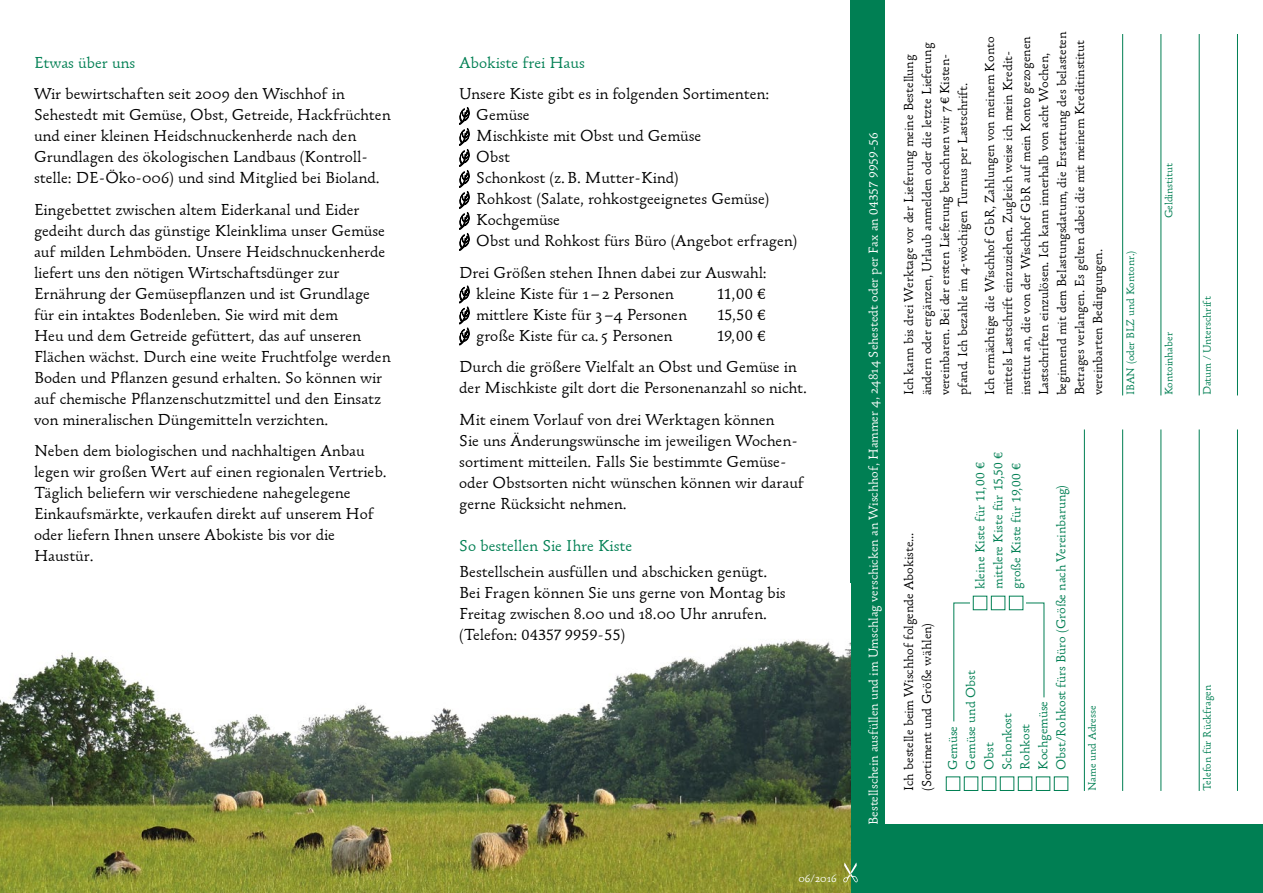
<style>
.page{position:relative;width:1263px;height:893px;background:#fff}
.page>*{position:absolute;margin:0;border:0;box-sizing:border-box;transform-origin:0 0}
.t1{font:16.5px/21px "Parango";color:#000}
.t2{font:16.5px "Parango";color:#007f53}
.t3{font:16.5px "Parango TF";color:#000}
.t4{font:13.5px/18px "Parango";color:#000}
.t5{font:13.5px/18px "Parango";color:#007f53}
.t6{font:13.5px "Parango";color:#fff}
.t7{font:11.25px "Parango";color:#007f53}
.t8{font:11.25px "Parango";color:#fff}
.s1{font-family:"Parango"}
.s2{font-family:"Parango TF"}
</style>
<div class="page">
<hr style="left:1122px;top:429px;width:1px;height:362px;background:#007f53">
<hr style="left:1084px;top:429px;width:1px;height:362px;background:#007f53">
<hr style="left:1160px;top:429px;width:1px;height:362px;background:#007f53">
<hr style="left:1199px;top:429px;width:1px;height:362px;background:#007f53">
<hr style="left:1237px;top:429px;width:1px;height:362px;background:#007f53">
<hr style="left:1160px;top:34px;width:1px;height:361px;background:#007f53">
<hr style="left:1199px;top:34px;width:1px;height:361px;background:#007f53">
<hr style="left:1237px;top:34px;width:1px;height:361px;background:#007f53">
<hr style="left:1122px;top:34px;width:1px;height:361px;background:#007f53">
<div style="left:850px;top:0;width:34px;height:893px;background:#007f53"></div>
<div style="left:883px;top:825px;width:380px;height:68px;background:#007f53"></div>
<div style="left:946px;top:776px;width:14px;height:15px;border:1px solid #007f53"></div>
<div style="left:964px;top:776px;width:14px;height:15px;border:1px solid #007f53"></div>
<div style="left:982px;top:776px;width:14px;height:15px;border:1px solid #007f53"></div>
<div style="left:1000px;top:776px;width:14px;height:15px;border:1px solid #007f53"></div>
<div style="left:1018px;top:776px;width:14px;height:15px;border:1px solid #007f53"></div>
<div style="left:1036px;top:776px;width:14px;height:15px;border:1px solid #007f53"></div>
<div style="left:1054px;top:776px;width:14px;height:15px;border:1px solid #007f53"></div>
<svg style="left:953px;top:602px;width:92px;height:120px"></svg>
<div style="left:970px;top:600px;width:56px;height:28px;background:#fff"></div>
<div style="left:973px;top:596px;width:14px;height:14px;border:1px solid #007f53"></div>
<div style="left:991px;top:596px;width:14px;height:14px;border:1px solid #007f53"></div>
<div style="left:1009px;top:596px;width:14px;height:14px;border:1px solid #007f53"></div>
<img style="left:0;top:639px;width:850px;height:254px">
<svg style="left:459px;top:107px;width:11px;height:144px"></svg>
<svg style="left:459px;top:285px;width:11px;height:60px"></svg>
<svg style="left:843px;top:862px;width:15px;height:20px"></svg>
<p class="t2" style="left:34px;top:54px;width:103px">Etwas über uns</p>
<p class="t1" style="left:34px;top:84px;width:358px">Wir bewirtschaften seit 2009 den Wischhof in Sehestedt mit Gemüse, Obst, Getreide, Hackfrüchten und einer kleinen Heidschnuckenherde nach den Grundlagen des ökologischen Landbaus (Kontroll&shy;stelle: DE-Öko-006) und sind Mitglied bei Bioland.</p>
<p class="t1" style="left:34px;top:200px;width:358px">Eingebettet zwischen altem Eiderkanal und Eider gedeiht durch das günstige Kleinklima unser Gemüse auf milden Lehmböden. Unsere Heidschnuckenherde liefert uns den nötigen Wirtschaftsdünger zur Ernährung der Gemüsepflanzen und ist Grundlage für ein intaktes Bodenleben. Sie wird mit dem<br>Heu und dem Getreide gefüttert, das auf unseren Flächen wächst. Durch eine weite Fruchtfolge werden Boden und Pflanzen gesund erhalten. So können wir auf chemische Pflanzenschutzmittel und den Einsatz von mineralischen Düngemitteln verzichten.</p>
<p class="t1" style="left:34px;top:441px;width:354px">Neben dem biologischen und nachhaltigen Anbau legen wir großen Wert auf einen regionalen Vertrieb.<br>Täglich beliefern wir verschiedene nahegelegene Einkaufsmärkte, verkaufen direkt auf unserem Hof oder liefern Ihnen unsere Abokiste bis vor die Haustür.</p>
<p class="t2" style="left:459px;top:54px;width:127px">Abokiste frei Haus</p>
<p class="t1" style="left:476px;top:84px;width:322px;text-indent:-17px">Unsere Kiste gibt es in folgenden Sortimenten:<br>Gemüse<br>Mischkiste mit Obst und Gemüse<br>Obst<br>Schonkost (z.B. Mutter-Kind)<br>Rohkost (Salate, rohkostgeeignetes Gemüse)<br>Kochgemüse<br>Obst und Rohkost fürs Büro (Angebot erfragen)</p>
<p class="t1" style="left:476px;top:263px;width:292px;text-indent:-17px">Drei Größen stehen Ihnen dabei zur Auswahl: kleine Kiste für 1-2 Personen</p>
<p class="t3" style="left:717px;top:285px;width:50px">11,00 <span class="s1">€</span></p>
<p class="t1" style="left:476px;top:305px;width:212px">mittlere Kiste für 3-4 Personen</p>
<p class="t3" style="left:717px;top:306px;width:50px">15,50 <span class="s1">€</span></p>
<p class="t1" style="left:476px;top:326px;width:198px">große Kiste für ca. 5 Personen</p>
<p class="t3" style="left:717px;top:327px;width:50px">19,00 <span class="s1">€</span></p>
<p class="t1" style="left:459px;top:357px;width:349px">Durch die größere Vielfalt an Obst und Gemüse in der Mischkiste gilt dort die Personenanzahl so nicht.</p>
<p class="t1" style="left:459px;top:410px;width:346px">Mit einem Vorlauf von drei Werktagen können<br>Sie uns Änderungswünsche im jeweiligen Wochen&shy;sortiment mitteilen. Falls Sie bestimmte Gemüse&shy;oder Obstsorten nicht wünschen können wir darauf gerne Rücksicht nehmen.</p>
<p class="t2" style="left:459px;top:537px;width:174px">So bestellen Sie Ihre Kiste</p>
<p class="t1" style="left:459px;top:562px;width:328px">Bestellschein ausfüllen und abschicken genügt.<br>Bei Fragen können Sie uns gerne von Montag bis<br>Freitag zwischen 8.00 und 18.00 Uhr anrufen.</p>
<p class="t3" style="left:459px;top:626px;width:167px"><span class="s1">(Telefon:</span> 04357 9959-55<span class="s1">)</span></p>
<p class="t8" style="left:798px;top:873px;width:40px">06/2016</p>
<p class="t6" style="left:866px;top:825px;width:694px;rotate:-90deg">Bestellschein ausfüllen und im Umschlag verschicken an Wischhof, Hammer 4, 24814 Sehestedt oder per Fax an <span class="s2">04357 9959-56</span></p>
<p class="t4" style="left:900px;top:395px;width:354px;rotate:-90deg">Ich kann bis drei Werktage vor der Lieferung meine Bestellung ändern oder ergänzen, Urlaub anmelden oder die letzte Lieferung vereinbaren. Bei der ersten Lieferung berechnen wir 7 € Kisten&shy;pfand. Ich bezahle im 4-wöchigen Turnus per Lastschrift.</p>
<p class="t4" style="left:981px;top:395px;width:365px;rotate:-90deg">Ich ermächtige die Wischhof GbR, Zahlungen von meinem Konto mittels Lastschrift einzuziehen. Zugleich weise ich mein Kredit&shy;institut an, die von der Wischhof GbR auf mein Konto gezogenen Lastschriften einzulösen. Ich kann innerhalb von acht Wochen, beginnend mit dem Belastungsdatum, die Erstattung des belasteten Betrages verlangen. Es gelten dabei die mit meinem Kreditinstitut vereinbarten Bedingungen.</p>
<p class="t7" style="left:1124px;top:395px;width:146px;rotate:-90deg">IBAN (oder BLZ und Kontonr.)</p>
<p class="t4" style="left:900px;top:791px;width:260px;rotate:-90deg">Ich bestelle beim Wischhof folgende Abokiste... (Sortiment und Größe wählen)</p>
<p class="t5" style="left:972px;top:589px;width:138px;rotate:-90deg">kleine Kiste für <span class="s2">11,00</span> € mittlere Kiste für <span class="s2">15,50</span> € große Kiste für <span class="s2">19,00</span> €</p>
<p class="t5" style="left:944px;top:770px;width:286px;rotate:-90deg">Gemüse<br>Gemüse und Obst<br>Obst<br>Schonkost<br>Rohkost<br>Kochgemüse<br>Obst/Rohkost fürs Büro (Größe nach Vereinbarung)</p>
<p class="t7" style="left:1086px;top:791px;width:87px;rotate:-90deg">Name und Adresse</p>
<p class="t7" style="left:1163px;top:218px;width:57px;rotate:-90deg">Geldinstitut</p>
<p class="t7" style="left:1163px;top:395px;width:65px;rotate:-90deg">Kontoinhaber</p>
<p class="t7" style="left:1201px;top:395px;width:100px;rotate:-90deg">Datum / Unterschrift</p>
<p class="t7" style="left:1201px;top:791px;width:107px;rotate:-90deg">Telefon für Rückfragen</p>
</div>
